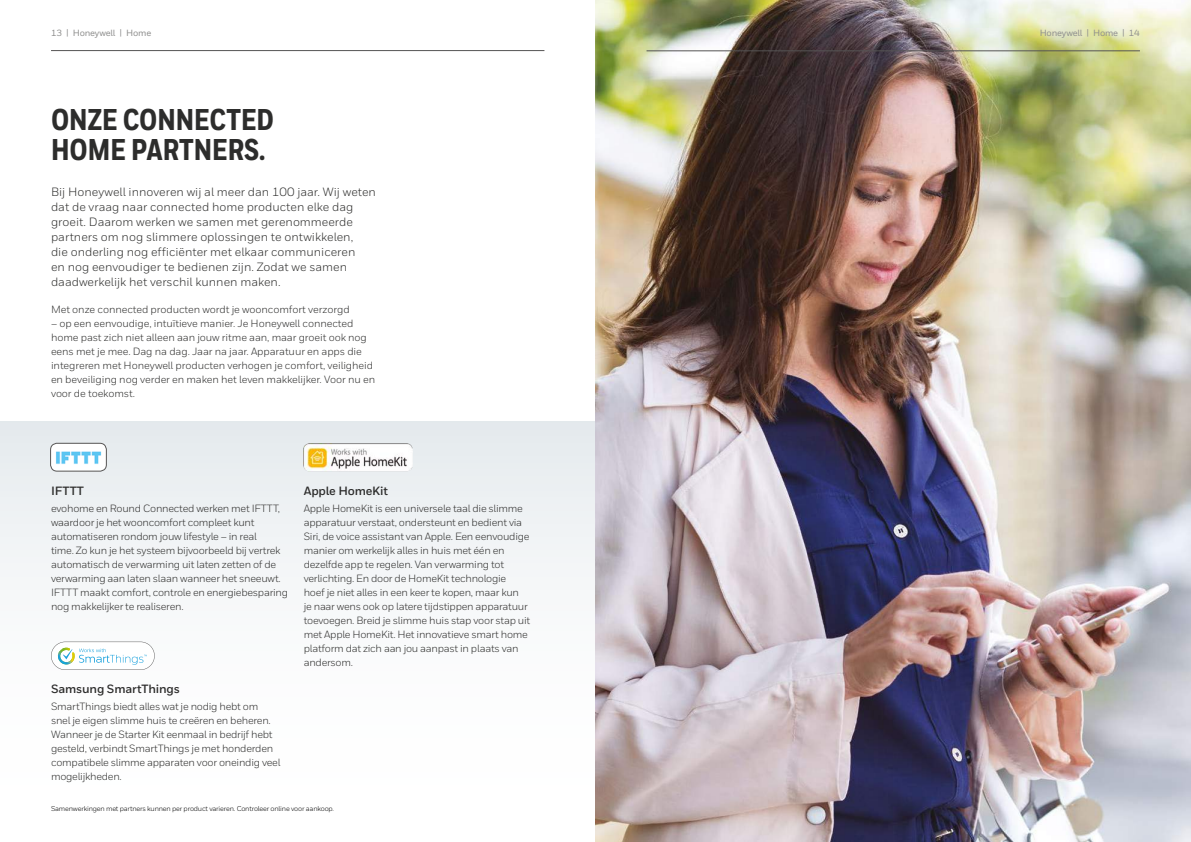
<style>
.page{position:relative;width:1191px;height:842px;background:#fff}
.page>*{position:absolute;margin:0;border:0;box-sizing:border-box;transform-origin:0 0}
.t1{font:800 30px/30px "Honeywell Cond";color:#2d2d2c}
.t2{font:12px/15px "Honeywell Sans";color:#2d2d2c}
.t3{font:700 12px "Honeywell Sans";letter-spacing:-.015em;color:#2d2d2c}
.t4{font:10.5px/14px "Honeywell Sans";letter-spacing:-.025em;color:#2d2d2c}
.t5{font:500 9px "Honeywell Sans";letter-spacing:-.025em;color:#8f8f8e}
.t6{font:7px "Honeywell Sans";letter-spacing:-.025em;color:#000}
</style>
<div class="page">
<div style="left:0;top:421px;width:595px;height:421px;background:linear-gradient(to bottom,#e8edef,#fff)"></div>
<img style="left:595px;top:0;width:596px;height:842px">
<img style="left:303px;top:443px;width:110px;height:28px">
<img style="left:50px;top:443px;width:57px;height:28px">
<div style="left:50px;top:443px;width:57px;height:28px;border:1px solid #555454;border-radius:7px"></div>
<svg style="left:51px;top:642px;width:104px;height:28px"></svg>
<hr style="left:51px;top:50px;width:493px;height:1px;background:#555454">
<hr style="left:646px;top:51px;width:494px;height:1px;background:#555454">
<p class="t5" style="left:51px;top:27px;width:102px">13 | Honeywell | Home</p>
<p class="t5" style="left:1039px;top:28px;width:102px">Honeywell | Home | 14</p>
<h1 class="t1" style="left:51px;top:105px;width:225px">ONZE CONNECTED<br>HOME PARTNERS.</h1>
<p class="t2" style="left:51px;top:184px;width:326px">Bij Honeywell innoveren wij al meer dan 100 jaar. Wij weten dat de vraag naar connected home producten elke dag groeit. Daarom werken we samen met gerenommeerde partners om nog slimmere oplossingen te ontwikkelen,<br>die onderling nog efficiënter met elkaar communiceren<br>en nog eenvoudiger te bedienen zijn. Zodat we samen daadwerkelijk het verschil kunnen maken.</p>
<p class="t4" style="left:51px;top:303px;width:300px">Met onze connected producten wordt je wooncomfort verzorgd</p>
<p class="t4" style="left:51px;top:317px;width:325px">– op een eenvoudige, intuïtieve manier. Je Honeywell connected home past zich niet alleen aan jouw ritme aan, maar groeit ook nog eens met je mee. Dag na dag. Jaar na jaar. Apparatuur en apps die integreren met Honeywell producten verhogen je comfort, veiligheid en beveiliging nog verder en maken het leven makkelijker. Voor nu en voor de toekomst.</p>
<p class="t3" style="left:51px;top:484px;width:35px">IFTTT</p>
<p class="t4" style="left:51px;top:502px;width:239px">evohome en Round Connected werken met IFTTT, waardoor je het wooncomfort compleet kunt automatiseren rondom jouw lifestyle – in real<br>time. Zo kun je het systeem bijvoorbeeld bij vertrek automatisch de verwarming uit laten zetten of de verwarming aan laten slaan wanneer het sneeuwt.<br>IFTTT maakt comfort, controle en energiebesparing nog makkelijker te realiseren.</p>
<p class="t3" style="left:51px;top:682px;width:130px">Samsung SmartThings</p>
<p class="t4" style="left:51px;top:699px;width:231px">SmartThings biedt alles wat je nodig hebt om<br>snel je eigen slimme huis te creëren en beheren.<br>Wanneer je de Starter Kit eenmaal in bedrijf hebt gesteld, verbindt SmartThings je met honderden compatibele slimme apparaten voor oneindig veel mogelijkheden.</p>
<p class="t3" style="left:304px;top:484px;width:86px">Apple HomeKit</p>
<p class="t4" style="left:304px;top:502px;width:228px">Apple HomeKit is een universele taal die slimme apparatuur verstaat, ondersteunt en bedient via Siri, de voice assistant van Apple. Een eenvoudige manier om werkelijk alles in huis met één en dezelfde app te regelen. Van verwarming tot verlichting. En door de HomeKit technologie<br>hoef je niet alles in een keer te kopen, maar kun<br>je naar wens ook op latere tijdstippen apparatuur toevoegen. Breid je slimme huis stap voor stap uit met Apple HomeKit. Het innovatieve smart home platform dat zich aan jou aanpast in plaats van andersom.</p>
<p class="t6" style="left:51px;top:804px;width:285px">Samenwerkingen met partners kunnen per product varieren. Controleer online voor aankoop.</p>
</div>
